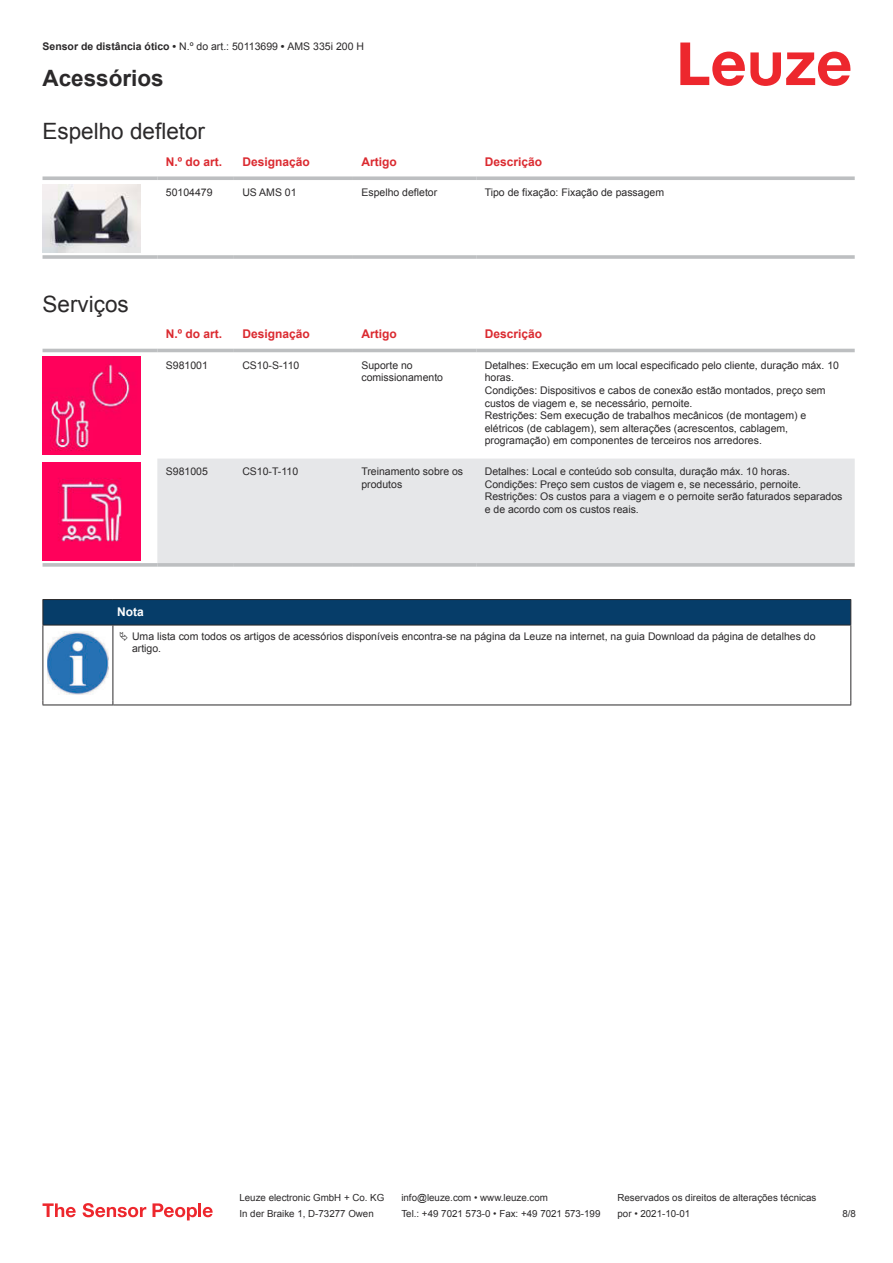
<style>
.page{position:relative;width:893px;height:1263px;background:#fff}
.page>*{position:absolute;margin:0;border:0;box-sizing:border-box;transform-origin:0 0}
.t1{font:22.5px "Arial";color:#2b292a}
.t2{font:700 22.5px "Arial";color:#2b292a}
.t3{font:700 12px "Arial";color:#db2a30}
.t4{font:700 12px "Arial";color:#fff}
.t5{font:10.5px/12.6px "Arial";color:#2b292a}
.t6{font:9.75px "Arial";color:#2b292a}
.s1{font-weight:700}
</style>
<div class="page">
<svg style="left:680px;top:43px;width:170px;height:43px"></svg>
<svg style="left:43px;top:176px;width:114px;height:4px"></svg>
<svg style="left:157px;top:176px;width:77px;height:4px"></svg>
<svg style="left:234px;top:176px;width:119px;height:4px"></svg>
<svg style="left:353px;top:176px;width:123px;height:4px"></svg>
<svg style="left:476px;top:176px;width:379px;height:4px;background:#c4c6c8"></svg>
<hr style="left:43px;top:255px;width:114px;height:4px;background:#c3c5c7">
<svg style="left:157px;top:255px;width:77px;height:4px"></svg>
<hr style="left:234px;top:255px;width:119px;height:4px;background:#c4c6c7">
<hr style="left:353px;top:255px;width:123px;height:4px;background:#c3c5c7">
<svg style="left:476px;top:255px;width:379px;height:4px;background:#c3c5c7"></svg>
<img style="left:43px;top:184px;width:97px;height:69px">
<svg style="left:43px;top:348px;width:812px;height:213px"></svg>
<div style="left:157px;top:459px;width:698px;height:104px;background:#e6e7e9"></div>
<hr style="left:43px;top:349px;width:114px;height:3px;background:#bdbfc1">
<hr style="left:157px;top:349px;width:77px;height:3px;background:#bdbfc1">
<hr style="left:234px;top:349px;width:119px;height:3px;background:#bdbfc1">
<hr style="left:353px;top:349px;width:123px;height:3px;background:#bdbfc1">
<hr style="left:476px;top:349px;width:379px;height:3px;background:#bdbfc1">
<svg style="left:43px;top:563px;width:114px;height:4px"></svg>
<svg style="left:157px;top:563px;width:77px;height:4px"></svg>
<svg style="left:234px;top:563px;width:119px;height:4px"></svg>
<svg style="left:353px;top:563px;width:123px;height:4px"></svg>
<svg style="left:476px;top:563px;width:379px;height:4px;background:#c3c5c6"></svg>
<img style="left:43px;top:356px;width:97px;height:98px">
<img style="left:43px;top:463px;width:97px;height:98px">
<svg style="left:44px;top:626px;width:806px;height:79px"></svg>
<hr style="left:43px;top:625px;width:70px;height:1px;background:#2b292a">
<svg style="left:43px;top:599px;width:808px;height:26px;background:#083b65"></svg>
<hr style="left:113px;top:625px;width:738px;height:1px;background:#2b292a">
<hr style="left:43px;top:625px;width:1px;height:75px;background:#2b292a">
<hr style="left:113px;top:625px;width:1px;height:75px;background:#2b292a">
<hr style="left:850px;top:625px;width:1px;height:75px;background:#2b292a">
<hr style="left:43px;top:705px;width:70px;height:1px;background:#2b292a">
<hr style="left:113px;top:705px;width:738px;height:1px;background:#2b292a">
<img style="left:47px;top:631px;width:61px;height:63px">
<div style="left:115px;top:626px;width:734px;height:33px;background:#fff"></div>
<svg style="left:43px;top:1203px;width:33px;height:14px"></svg>
<svg style="left:83px;top:1203px;width:63px;height:14px"></svg>
<svg style="left:153px;top:1203px;width:44px;height:17px"></svg>
<hr style="left:198px;top:1203px;width:3px;height:14px;background:#ed272d">
<svg style="left:203px;top:1207px;width:10px;height:10px"></svg>
<p class="t5" style="left:43px;top:41px;width:323px"><span class="s1">Sensor de distância ótico •</span> N.º do art.: 50113699 <span class="s1">•</span> AMS 335i 200 H</p>
<h1 class="t2" style="left:43px;top:70px;width:123px">Acessórios</h1>
<h1 class="t1" style="left:43px;top:123px;width:164px">Espelho defletor</h1>
<p class="t3" style="left:166px;top:157px;width:58px">N.º do art.</p>
<p class="t3" style="left:242px;top:157px;width:69px">Designação</p>
<p class="t3" style="left:361px;top:157px;width:37px">Artigo</p>
<p class="t3" style="left:485px;top:157px;width:59px">Descrição</p>
<p class="t5" style="left:166px;top:187px;width:48px">50104479</p>
<p class="t5" style="left:242px;top:187px;width:56px">US AMS 01</p>
<p class="t5" style="left:361px;top:187px;width:77px">Espelho defletor</p>
<p class="t5" style="left:485px;top:187px;width:181px">Tipo de fixação: Fixação de passagem</p>
<h1 class="t1" style="left:43px;top:295px;width:88px">Serviços</h1>
<p class="t3" style="left:166px;top:329px;width:58px">N.º do art.</p>
<p class="t3" style="left:242px;top:329px;width:69px">Designação</p>
<p class="t3" style="left:361px;top:329px;width:37px">Artigo</p>
<p class="t3" style="left:485px;top:329px;width:59px">Descrição</p>
<p class="t5" style="left:166px;top:360px;width:44px">S981001</p>
<p class="t5" style="left:242px;top:360px;width:58px">CS10-S-110</p>
<p class="t5" style="left:361px;top:360px;width:83px">Suporte no comissionamento</p>
<p class="t5" style="left:485px;top:360px;width:356px">Detalhes: Execução em um local especificado pelo cliente, duração máx. 10 horas.<br>Condições: Dispositivos e cabos de conexão estão montados, preço sem custos de viagem e, se necessário, pernoite.<br>Restrições: Sem execução de trabalhos mecânicos (de montagem) e elétricos (de cablagem), sem alterações (acrescentos, cablagem, programação) em componentes de terceiros nos arredores.</p>
<p class="t5" style="left:166px;top:466px;width:44px">S981005</p>
<p class="t5" style="left:242px;top:466px;width:57px">CS10-T-110</p>
<p class="t5" style="left:361px;top:466px;width:103px">Treinamento sobre os produtos</p>
<p class="t5" style="left:485px;top:466px;width:359px">Detalhes: Local e conteúdo sob consulta, duração máx. 10 horas.<br>Condições: Preço sem custos de viagem e, se necessário, pernoite.<br>Restrições: Os custos para a viagem e o pernoite serão faturados separados e de acordo com os custos reais.</p>
<p class="t4" style="left:117px;top:608px;width:28px">Nota</p>
<p class="t5" style="left:132px;top:631px;width:685px">Uma lista com todos os artigos de acessórios disponíveis encontra-se na página da Leuze na internet, na guia Download da página de detalhes do artigo.</p>
<p class="t6" style="left:239px;top:1194px;width:146px">Leuze electronic GmbH + Co. KG</p>
<p class="t6" style="left:401px;top:1194px;width:148px">info@leuze.com • www.leuze.com</p>
<p class="t6" style="left:617px;top:1194px;width:200px">Reservados os direitos de alterações técnicas</p>
<p class="t6" style="left:239px;top:1210px;width:136px">In der Braike 1, D-73277 Owen</p>
<p class="t6" style="left:401px;top:1210px;width:201px">Tel.: +49 7021 573-0 • Fax: +49 7021 573-199</p>
<p class="t6" style="left:617px;top:1210px;width:74px">por • 2021-10-01</p>
<p class="t6" style="left:842px;top:1210px;width:15px">8 /8</p>
</div>
